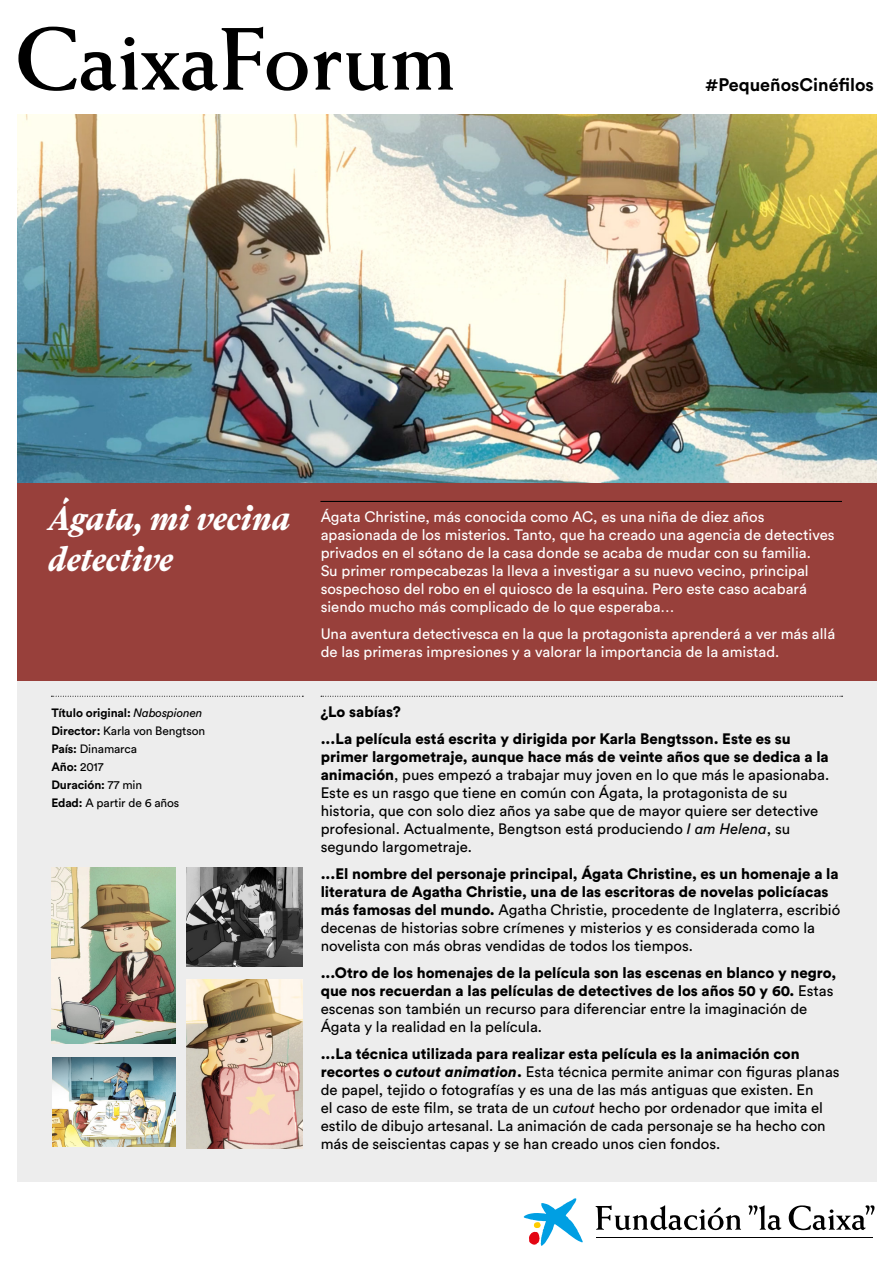
<style>
.page{position:relative;width:893px;height:1263px;background:#fff}
.page>*{position:absolute;margin:0;border:0;box-sizing:border-box;transform-origin:0 0}
.t1{font:italic 800 37.65px/40.5px "Addington CF";letter-spacing:.01em;color:#fff;scale:.92 1}
.t2{font:700 18px "Circular Std";color:#000}
.t3{font:15px/18px "Circular Std";color:#000}
.t4{font:15px/18px "Circular Std";color:#fff}
.t5{font:900 15px/18px "Circular Std";color:#000}
.t6{font:12px/18px "Circular Std";letter-spacing:-.01em;color:#000}
.s1{font-weight:700}
.s2{font-style:italic}
.s3{font-weight:900}
.s4{font-weight:400}
.s5{font-weight:900;font-style:italic}
</style>
<div class="page">
<div style="left:17px;top:627px;width:859px;height:636px;background:#ededed"></div>
<div style="left:17px;top:114px;width:859px;height:567px;background:#98403b"></div>
<div style="left:0;top:1182px;width:893px;height:81px;background:#fff"></div>
<svg style="left:18px;top:27px;width:290px;height:64px"></svg>
<svg style="left:314px;top:52px;width:139px;height:39px"></svg>
<svg style="left:524px;top:1198px;width:59px;height:48px"></svg>
<hr style="left:596px;top:1237px;width:277px;height:1px;background:#000">
<svg style="left:596px;top:1205px;width:145px;height:25px"></svg>
<svg style="left:748px;top:1205px;width:33px;height:25px"></svg>
<svg style="left:789px;top:1205px;width:86px;height:25px"></svg>
<hr style="left:321px;top:501px;width:521px;height:1px;background:#000">
<svg style="left:51px;top:696px;width:252px;height:1px"></svg>
<svg style="left:321px;top:696px;width:522px;height:1px"></svg>
<img style="left:17px;top:114px;width:859px;height:369px">
<img style="left:187px;top:867px;width:116px;height:99px">
<img style="left:52px;top:1057px;width:124px;height:90px">
<img style="left:51px;top:867px;width:125px;height:176px">
<img style="left:187px;top:979px;width:116px;height:170px">
<p class="t2" style="left:705px;top:73px;width:170px">#PequeñosCinéfilos</p>
<h1 class="t1" style="left:49px;top:500px;width:264px">Ágata, mi vecina detective</h1>
<p class="t6" style="left:51px;top:704px;width:155px"><span class="s1">Título original:</span> <span class="s2">Nabospionen<br></span><span class="s1">Director:</span> Karla von Bengtson<br><span class="s1">País:</span> Dinamarca<br><span class="s1">Año:</span> 2017<br><span class="s1">Duración:</span> 77 min<br><span class="s1">Edad:</span> A partir de 6 años</p>
<p class="t4" style="left:321px;top:508px;width:515px">Ágata Christine, más conocida como AC, es una niña de diez años apasionada de los misterios. Tanto, que ha creado una agencia de detectives privados en el sótano de la casa donde se acaba de mudar con su familia.<br>Su primer rompecabezas la lleva a investigar a su nuevo vecino, principal sospechoso del robo en el quiosco de la esquina. Pero este caso acabará siendo mucho más complicado de lo que esperaba…</p>
<p class="t4" style="left:321px;top:625px;width:516px">Una aventura detectivesca en la que la protagonista aprenderá a ver más allá de las primeras impresiones y a valorar la importancia de la amistad.</p>
<p class="t5" style="left:321px;top:698px;width:472px;line-height:27px">¿Lo sabías?<br>...La película está escrita y dirigida por Karla Bengtsson. Este es su</p>
<p class="t3" style="left:321px;top:748px;width:510px"><span class="s3">primer largometraje, aunque hace más de veinte años que se dedica a la animación</span>, pues empezó a trabajar muy joven en lo que más le apasionaba.<br>Este es un rasgo que tiene en común con Ágata, la protagonista de su historia, que con solo diez años ya sabe que de mayor quiere ser detective profesional. Actualmente, Bengtson está produciendo <span class="s2">I am Helena</span>, su segundo largometraje.</p>
<p class="t3" style="left:321px;top:865px;width:521px"><span class="s3">...El nombre del personaje principal, Ágata Christine, es un homenaje a la literatura de Agatha Christie, una de las escritoras de novelas policíacas más famosas del mundo.</span> Agatha Christie, procedente de Inglaterra, escribió decenas de historias sobre crímenes y misterios y es considerada como la novelista con más obras vendidas de todos los tiempos.</p>
<p class="t5" style="left:321px;top:963px;width:517px">...Otro de los homenajes de la película son las escenas en blanco y negro, que nos recuerdan a las películas de detectives de los años 50 y 60. <span class="s4">Estas escenas son también un recurso para diferenciar entre la imaginación de Ágata y la realidad en la película.</span></p>
<p class="t3" style="left:321px;top:1045px;width:520px"><span class="s3">...La técnica utilizada para realizar esta película es la animación con recortes o</span> <span class="s5">cutout animation</span><span class="s3">.</span> Esta técnica permite animar con figuras planas de papel, tejido o fotografías y es una de las más antiguas que existen. En<br>el caso de este film, se trata de un <span class="s2">cutout</span> hecho por ordenador que imita el estilo de dibujo artesanal. La animación de cada personaje se ha hecho con más de seiscientas capas y se han creado unos cien fondos.</p>
</div>
